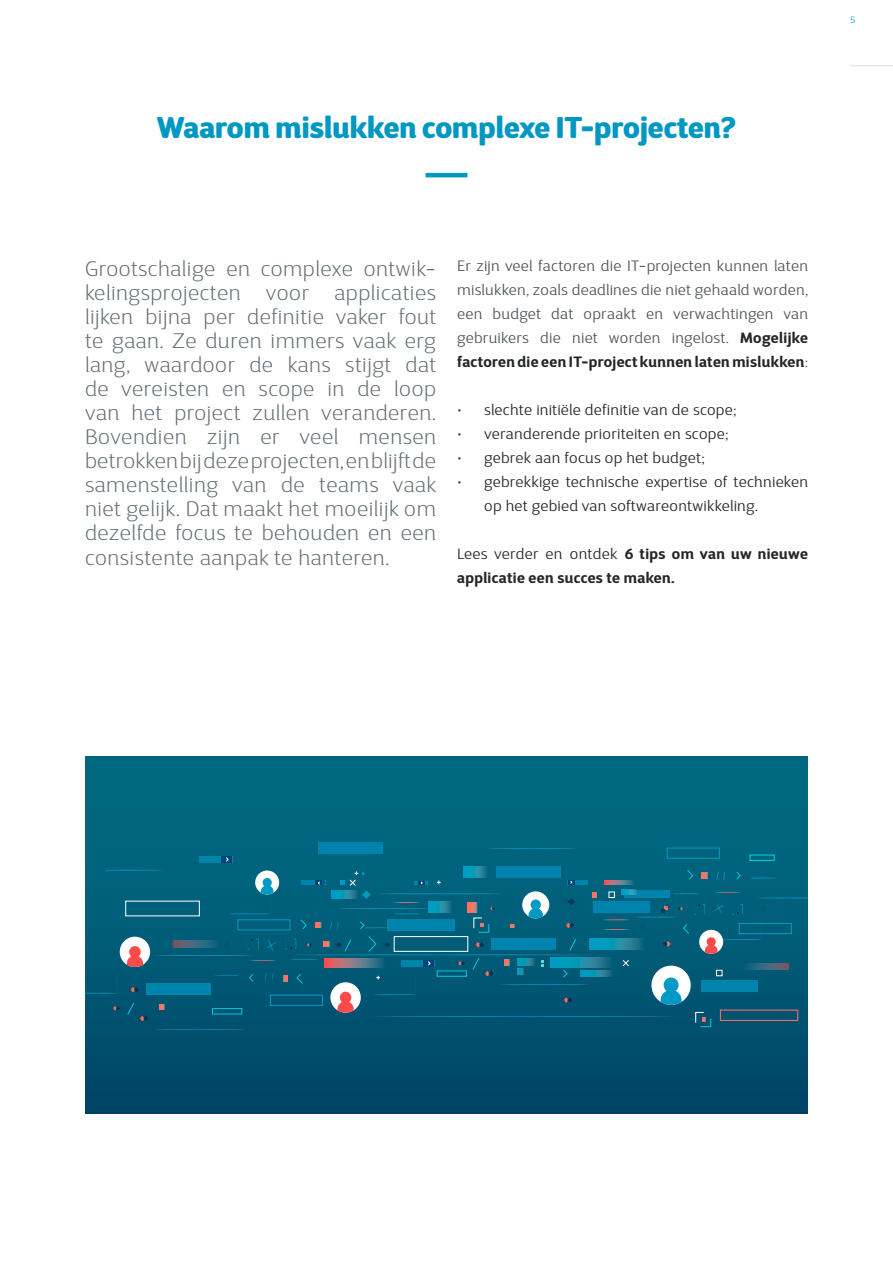
<style>
.page{position:relative;width:893px;height:1263px;background:#fff}
.page>*{position:absolute;margin:0;border:0;box-sizing:border-box;transform-origin:0 0}
.t1{font:900 30px "D Sari";color:#0098c3}
.t2{font:200 21px/24.2px "D Sari";letter-spacing:.03em;color:#636e75;text-align:justify}
.t3{font:300 15px/24px "D Sari";letter-spacing:.025em;color:#4d555b;text-align:justify}
.t4{font:300 15px/24px "D Sari";letter-spacing:.025em;color:#222628}
.t5{font:700 15px/24px "D Sari";letter-spacing:.025em;color:#222628}
.t6{font:300 9px "D Sari";color:#0098c3}
.s1{font-weight:700;color:#222628}
.s2{font-weight:300}
</style>
<div class="page">
<hr style="left:850px;top:65px;width:43px;height:1px;background:#e2e9eb">
<hr style="left:426px;top:173px;width:41px;height:4px;background:#0098c3">
<div style="left:85px;top:757px;width:723px;height:356px;background:linear-gradient(to bottom,#016e86,#014767)"></div>
<div style="left:394px;top:936px;width:74px;height:16px;border:1px solid #fff"></div>
<div style="left:720px;top:1010px;width:78px;height:11px;border:1px solid #ff715f"></div>
<div style="left:237px;top:919px;width:53px;height:11px;border:1px solid #009ac6"></div>
<div style="left:496px;top:866px;width:65px;height:11px;background:#0083ad"></div>
<div style="left:491px;top:938px;width:65px;height:11px;background:#0083ad"></div>
<div style="left:387px;top:920px;width:68px;height:11px;background:#0083ad"></div>
<div style="left:401px;top:960px;width:33px;height:6px;background:#0083ad"></div>
<svg style="left:423px;top:960px;width:11px;height:6px"></svg>
<svg style="left:428px;top:902px;width:24px;height:11px"></svg>
<div style="left:590px;top:938px;width:55px;height:11px;background:#0099c4"></div>
<svg style="left:551px;top:958px;width:62px;height:10px"></svg>
<svg style="left:581px;top:970px;width:32px;height:7px"></svg>
<div style="left:332px;top:890px;width:26px;height:9px;background:#009dc2"></div>
<svg style="left:325px;top:959px;width:61px;height:9px"></svg>
<svg style="left:604px;top:880px;width:31px;height:5px"></svg>
<svg style="left:174px;top:941px;width:46px;height:6px"></svg>
<svg style="left:464px;top:866px;width:23px;height:11px"></svg>
<svg style="left:517px;top:958px;width:18px;height:7px"></svg>
<svg style="left:517px;top:968px;width:7px;height:7px"></svg>
<svg style="left:716px;top:970px;width:6px;height:6px"></svg>
<div style="left:701px;top:980px;width:56px;height:11px;background:#0083ad"></div>
<div style="left:624px;top:890px;width:46px;height:8px;background:#0083ad"></div>
<svg style="left:563px;top:923px;width:12px;height:5px"></svg>
<svg style="left:504px;top:960px;width:5px;height:5px"></svg>
<svg style="left:541px;top:960px;width:2px;height:6px"></svg>
<svg style="left:511px;top:924px;width:3px;height:4px"></svg>
<svg style="left:315px;top:922px;width:6px;height:6px"></svg>
<svg style="left:569px;top:939px;width:7px;height:12px"></svg>
<svg style="left:472px;top:958px;width:22px;height:18px"></svg>
<svg style="left:368px;top:936px;width:8px;height:16px"></svg>
<svg style="left:563px;top:970px;width:5px;height:7px"></svg>
<svg style="left:301px;top:919px;width:6px;height:10px"></svg>
<svg style="left:473px;top:942px;width:11px;height:5px"></svg>
<svg style="left:456px;top:961px;width:9px;height:4px"></svg>
<svg style="left:305px;top:943px;width:7px;height:3px"></svg>
<svg style="left:224px;top:942px;width:6px;height:6px"></svg>
<svg style="left:382px;top:942px;width:8px;height:5px"></svg>
<svg style="left:324px;top:939px;width:27px;height:12px"></svg>
<svg style="left:563px;top:898px;width:12px;height:7px"></svg>
<svg style="left:468px;top:902px;width:27px;height:31px"></svg>
<svg style="left:695px;top:1011px;width:16px;height:16px"></svg>
<svg style="left:330px;top:921px;width:8px;height:9px"></svg>
<svg style="left:285px;top:939px;width:11px;height:10px"></svg>
<svg style="left:247px;top:939px;width:12px;height:10px"></svg>
<svg style="left:267px;top:940px;width:10px;height:11px"></svg>
<svg style="left:360px;top:921px;width:29px;height:8px"></svg>
<hr style="left:568px;top:880px;width:20px;height:4px;background:#0083ad">
<svg style="left:568px;top:880px;width:6px;height:4px"></svg>
<hr style="left:415px;top:881px;width:13px;height:4px;background:#0083ad">
<svg style="left:418px;top:881px;width:7px;height:4px"></svg>
<svg style="left:340px;top:872px;width:31px;height:27px"></svg>
<svg style="left:622px;top:960px;width:7px;height:6px"></svg>
<hr style="left:301px;top:881px;width:21px;height:4px;background:#0083ad">
<svg style="left:315px;top:880px;width:11px;height:5px"></svg>
<svg style="left:392px;top:914px;width:28px;height:1px"></svg>
<svg style="left:290px;top:959px;width:28px;height:1px"></svg>
<hr style="left:154px;top:955px;width:98px;height:1px;background:#fff">
<hr style="left:337px;top:908px;width:93px;height:1px;background:#fff">
<hr style="left:498px;top:984px;width:93px;height:1px;background:#fff">
<hr style="left:376px;top:893px;width:127px;height:1px;background:#fff">
<hr style="left:289px;top:954px;width:308px;height:1px;background:#fff">
<svg style="left:228px;top:900px;width:43px;height:31px"></svg>
<div style="left:270px;top:995px;width:53px;height:11px;border:1px solid #009ac6"></div>
<svg style="left:282px;top:975px;width:6px;height:6px"></svg>
<svg style="left:249px;top:974px;width:4px;height:8px"></svg>
<svg style="left:296px;top:974px;width:7px;height:10px"></svg>
<svg style="left:265px;top:973px;width:8px;height:9px"></svg>
<svg style="left:213px;top:975px;width:25px;height:1px"></svg>
<svg style="left:373px;top:976px;width:43px;height:32px"></svg>
<div style="left:146px;top:983px;width:65px;height:11px;background:#0083ad"></div>
<div style="left:199px;top:856px;width:33px;height:6px;background:#0083ad"></div>
<svg style="left:221px;top:856px;width:11px;height:6px"></svg>
<svg style="left:159px;top:1004px;width:5px;height:6px"></svg>
<svg style="left:127px;top:1003px;width:22px;height:18px"></svg>
<svg style="left:127px;top:987px;width:12px;height:5px"></svg>
<svg style="left:106px;top:847px;width:58px;height:25px"></svg>
<hr style="left:153px;top:1029px;width:93px;height:1px;background:#fff">
<hr style="left:369px;top:1016px;width:308px;height:1px;background:#fff">
<svg style="left:85px;top:976px;width:35px;height:34px"></svg>
<svg style="left:392px;top:902px;width:28px;height:1px"></svg>
<svg style="left:248px;top:960px;width:28px;height:1px"></svg>
<div style="left:739px;top:923px;width:53px;height:11px;border:1px solid #009ac6"></div>
<svg style="left:742px;top:963px;width:46px;height:7px"></svg>
<hr style="left:757px;top:897px;width:51px;height:1px;background:#fff">
<div style="left:667px;top:848px;width:53px;height:11px;border:1px solid #009ac6"></div>
<svg style="left:702px;top:872px;width:6px;height:6px"></svg>
<svg style="left:736px;top:872px;width:5px;height:7px"></svg>
<svg style="left:687px;top:870px;width:6px;height:9px"></svg>
<svg style="left:716px;top:872px;width:9px;height:8px"></svg>
<svg style="left:751px;top:878px;width:26px;height:1px"></svg>
<div style="left:318px;top:843px;width:65px;height:11px;background:#0083ad"></div>
<hr style="left:485px;top:848px;width:93px;height:1px;background:#fff">
<svg style="left:621px;top:889px;width:16px;height:3px"></svg>
<svg style="left:651px;top:966px;width:40px;height:39px"></svg>
<div style="left:664px;top:977px;width:15px;height:15px;background:#009ac6;border-radius:50%"></div>
<svg style="left:522px;top:891px;width:27px;height:27px"></svg>
<div style="left:531px;top:899px;width:10px;height:11px;background:#009ac6;border-radius:50%"></div>
<svg style="left:255px;top:870px;width:24px;height:24px"></svg>
<div style="left:263px;top:878px;width:9px;height:9px;background:#009ac6;border-radius:50%"></div>
<svg style="left:593px;top:892px;width:173px;height:62px;background:#0d6985"></svg>
<div style="left:707px;top:937px;width:9px;height:9px;background:#ff4a4b;border-radius:50%"></div>
<svg style="left:330px;top:982px;width:31px;height:31px"></svg>
<svg style="left:120px;top:937px;width:30px;height:30px"></svg>
<svg style="left:561px;top:997px;width:12px;height:6px"></svg>
<h1 class="t1" style="left:157px;top:107px;width:581px">Waarom mislukken complexe IT-projecten?</h1>
<p class="t6" style="left:850px;top:14px;width:6px">5</p>
<p class="t2" style="left:85px;top:256px;width:353px">Grootschalige en complexe ontwik&shy;kelingsprojecten voor applicaties lijken bijna per definitie vaker fout te gaan. Ze duren immers vaak erg lang, waardoor de kans stijgt dat de vereisten en scope in de loop van het project zullen veranderen.<br>Bovendien zijn er veel mensen betrokken bij deze projecten, en blijft de samenstelling van de teams vaak niet gelijk. Dat maakt het moeilijk om dezelfde focus te behouden en een consistente aanpak te hanteren.</p>
<p class="t3" style="left:457px;top:254px;width:352px">Er zijn veel factoren die IT-projecten kunnen laten mislukken, zoals deadlines die niet gehaald worden, een budget dat opraakt en verwachtingen van gebruikers die niet worden ingelost. <span class="s1">Mogelijke factoren die een IT-project kunnen laten mislukken</span>:</p>
<p class="t4" style="left:457px;top:398px;width:281px">• slechte initiële definitie van de scope;</p>
<p class="t4" style="left:457px;top:422px;width:273px">• veranderende prioriteiten en scope;</p>
<p class="t4" style="left:457px;top:446px;width:249px">• gebrek aan focus op het budget;</p>
<p class="t4" style="left:484px;top:470px;width:325px;text-indent:-27px">• gebrekkige technische expertise of technieken op het gebied van softwareontwikkeling.</p>
<p class="t5" style="left:457px;top:542px;width:352px"><span class="s2">Lees verder en ontdek</span> 6 tips om van uw nieuwe applicatie een succes te maken.</p>
</div>
